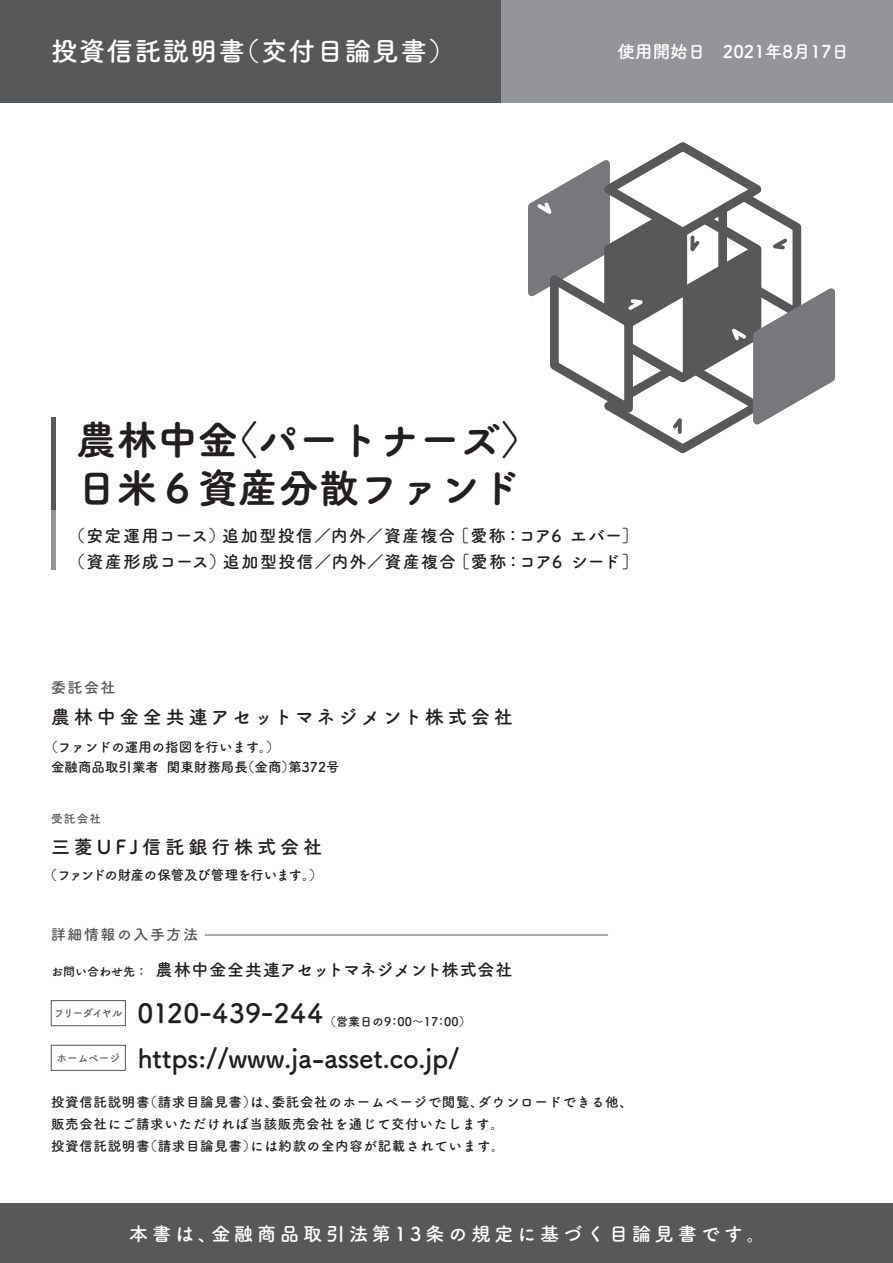
<style>
.page{position:relative;width:893px;height:1263px;background:#fff}
.page>*{position:absolute;margin:0;border:0;box-sizing:border-box;transform-origin:0 0}
.t1{font:40.35px/47.8px "Tsuku A Rd Gothic Std E";color:#231f20}
.t2{font:26.55px "Tsuku A Rd Gothic Std B";letter-spacing:-.01em;color:#231f20}
.t3{font:26.55px "Tsuku A Rd Gothic Std B";letter-spacing:.05em;color:#fff}
.t4{font:19.2px "Tsuku A Rd Gothic Std B";letter-spacing:.2em;color:#fff}
.t5{font:19.2px "Tsuku A Rd Gothic Std B";letter-spacing:.17em;color:#231f20}
.t6{font:19.2px "Tsuku A Rd Gothic Std B";letter-spacing:.2em;color:#231f20}
.t7{font:17.55px "Tsuku A Rd Gothic Std B";color:#fff}
.t8{font:16.95px/25.5px "Tsuku A Rd Gothic Std B";letter-spacing:.07em;color:#231f20}
.t9{font:16.95px "Tsuku A Rd Gothic Std B";letter-spacing:.005em;color:#231f20}
.t10{font:15px "Tsuku A Rd Gothic Std B";letter-spacing:.1em;color:#57585a}
.t11{font:13.5px/21.9px "Tsuku A Rd Gothic Std B";letter-spacing:.05em;color:#231f20}
.t12{font:13.5px/20.4px "Tsuku A Rd Gothic Std B";color:#231f20}
.t13{font:13.5px "Tsuku A Rd Gothic Std B";letter-spacing:-.035em;color:#231f20}
.t14{font:12px "Tsuku A Rd Gothic Std B";color:#231f20}
.t15{font:11.7px "Tsuku A Rd Gothic Std B";color:#57585a}
.t16{font:10.65px "Tsuku A Rd Gothic Std B";letter-spacing:-.085em;color:#57585a}
.t17{font:10.65px "Tsuku A Rd Gothic Std B";letter-spacing:-.04em;color:#57585a}
.s1{font-size:12px}
</style>
<div class="page">
<div style="left:0;top:0;width:502px;height:102px;background:#57585a"></div>
<div style="left:502px;top:0;width:391px;height:102px;background:#939598"></div>
<div style="left:0;top:1203px;width:893px;height:60px;background:#57585a"></div>
<div style="left:51px;top:1000px;width:75px;height:26px;border:1px solid #57585a"></div>
<div style="left:51px;top:1045px;width:75px;height:26px;border:1px solid #57585a"></div>
<hr style="left:205px;top:935px;width:403px;height:1px;background:#57585a">
<hr style="left:51px;top:417px;width:4px;height:93px;background:#57585a">
<hr style="left:51px;top:510px;width:4px;height:60px;background:#939598">
<svg style="left:528px;top:142px;width:307px;height:312px"></svg>
<h2 class="t3" style="left:51px;top:31px;width:405px">投資信託説明書（交付目論見書）</h2>
<p class="t7" style="left:618px;top:37px;width:233px">使用開始日　2021年8月17日</p>
<h1 class="t1" style="left:77px;top:413px;width:466px">農林中金〈パートナーズ〉日米６資産分散ファンド</h1>
<p class="t8" style="left:68px;top:522px;width:572px">（安定運用コース）追加型投信／内外／資産複合［愛称：コア6 エバー］（資産形成コース）追加型投信／内外／資産複合［愛称：コア6 シード］</p>
<p class="t10" style="left:51px;top:675px;width:66px">委託会社</p>
<h3 class="t5" style="left:51px;top:702px;width:463px">農林中金全共連アセットマネジメント株式会社</h3>
<p class="t12" style="left:51px;top:736px;width:290px;text-indent:-7px">（ファンドの運用の指図を行います。）<br>金融商品取引業者 関東財務局長（金商）第372号</p>
<p class="t15" style="left:51px;top:809px;width:52px">受託会社</p>
<h3 class="t6" style="left:51px;top:832px;width:273px">三菱UFJ信託銀行株式会社</h3>
<p class="t13" style="left:44px;top:864px;width:281px">（ファンドの財産の保管及び管理を行います。）</p>
<p class="t10" style="left:51px;top:922px;width:148px">詳細情報の入手方法</p>
<p class="t9" style="left:51px;top:957px;width:463px"><span class="s1">お問い合わせ先：</span> 農林中金全共連アセットマネジメント株式会社</p>
<p class="t14" style="left:137px;top:1012px;width:335px"><sup>0120-439-244</sup>（営業日の9：00～17：00）</p>
<h2 class="t2" style="left:137px;top:1037px;width:324px">https://www.ja-asset.co.jp/</h2>
<p class="t16" style="left:54px;top:1005px;width:70px">フリーダイヤル</p>
<p class="t17" style="left:56px;top:1049px;width:65px">ホームページ</p>
<p class="t11" style="left:51px;top:1090px;width:583px">投資信託説明書（請求目論見書）は、委託会社のホームページで閲覧、ダウンロードできる他、販売会社にご請求いただければ当該販売会社を通じて交付いたします。<br>投資信託説明書（請求目論見書）には約款の全内容が記載されています。</p>
<h3 class="t4" style="left:129px;top:1218px;width:638px">本書は、金融商品取引法第13条の規定に基づく目論見書です。</h3>
</div>
